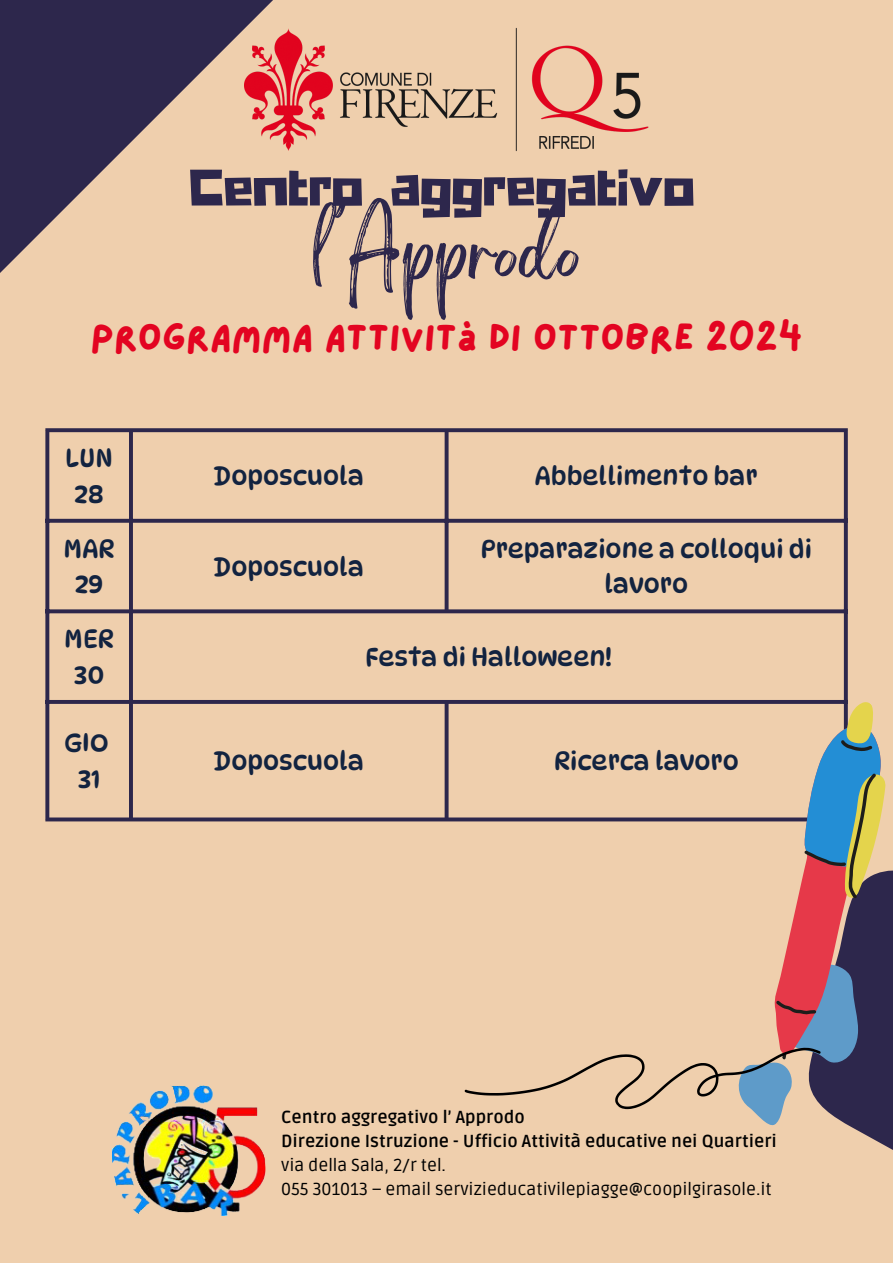
<style>
.page{position:relative;width:893px;height:1263px;background:#efcfad}
.page>*{position:absolute;margin:0;border:0;box-sizing:border-box;transform-origin:0 0}
.t1{font:63.07px "Brightwall";color:#2d274c}
.t2{font:52.05px "Hitchcut";color:#2d274c}
.t3{font:37.5px "Lazydog";color:#e30421}
.t4{font:25.5px/35.4px "Dyna Puff";color:#122340;text-align:center}
.t5{font:700 17.4px "Ruda";color:#000}
.t6{font:17.4px "Ruda";color:#000}
</style>
<div class="page">
<svg style="left:45px;top:432px;width:4px;height:385px"></svg>
<hr style="left:129px;top:432px;width:4px;height:385px;background:#2d274c">
<svg style="left:444px;top:432px;width:4px;height:177px"></svg>
<svg style="left:444px;top:704px;width:4px;height:113px"></svg>
<svg style="left:844px;top:432px;width:4px;height:266px"></svg>
<svg style="left:45px;top:428px;width:803px;height:4px;background:#383051"></svg>
<svg style="left:45px;top:519px;width:803px;height:4px;background:#383151"></svg>
<svg style="left:45px;top:609px;width:803px;height:4px;background:#3f3655"></svg>
<svg style="left:45px;top:700px;width:420px;height:4px;background:#312a4e"></svg>
<svg style="left:45px;top:817px;width:420px;height:4px;background:#443b57"></svg>
<img style="left:112px;top:1086px;width:153px;height:130px">
<img style="left:291px;top:27px;width:358px;height:125px">
<svg style="left:0;top:0;width:291px;height:273px"></svg>
<svg style="left:465px;top:698px;width:428px;height:452px"></svg>
<p class="t2" style="left:189px;top:153px;width:507px">Centro aggregativo</p>
<p class="t1" style="left:312px;top:231px;width:270px">l’Approdo</p>
<p class="t3" style="left:90px;top:319px;width:714px">Programma attività di ottobre 2024</p>
<p class="t4" style="left:65px;top:440px;width:49px">LUN<br>28</p>
<h1 class="t4" style="left:64px;top:531px;width:53px">MAR<br>29</h1>
<p class="t4" style="left:64px;top:621px;width:51px">MER<br>30</p>
<p class="t4" style="left:64px;top:725px;width:46px">GIO</p>
<p class="t4" style="left:78px;top:761px;width:24px">31</p>
<p class="t4" style="left:214px;top:458px;width:152px">Doposcuola</p>
<h2 class="t4" style="left:535px;top:458px;width:224px">Abbellimento bar</h2>
<h3 class="t4" style="left:214px;top:549px;width:152px">Doposcuola</h3>
<p class="t4" style="left:480px;top:531px;width:333px">Preparazione a colloqui di lavoro</p>
<p class="t4" style="left:365px;top:639px;width:248px">Festa di Halloween!</p>
<p class="t4" style="left:214px;top:743px;width:152px">Doposcuola</p>
<p class="t4" style="left:554px;top:743px;width:186px">Ricerca lavoro</p>
<p class="t5" style="left:281px;top:1107px;width:245px">Centro aggregativo l’ Approdo</p>
<p class="t5" style="left:281px;top:1131px;width:497px">Direzione Istruzione - Ufficio Attività educative nei Quartieri</p>
<p class="t6" style="left:281px;top:1155px;width:166px">via della Sala, 2/r tel.</p>
<p class="t6" style="left:281px;top:1179px;width:492px">055 301013 – email servizieducativilepiagge@coopilgirasole.it</p>
</div>
